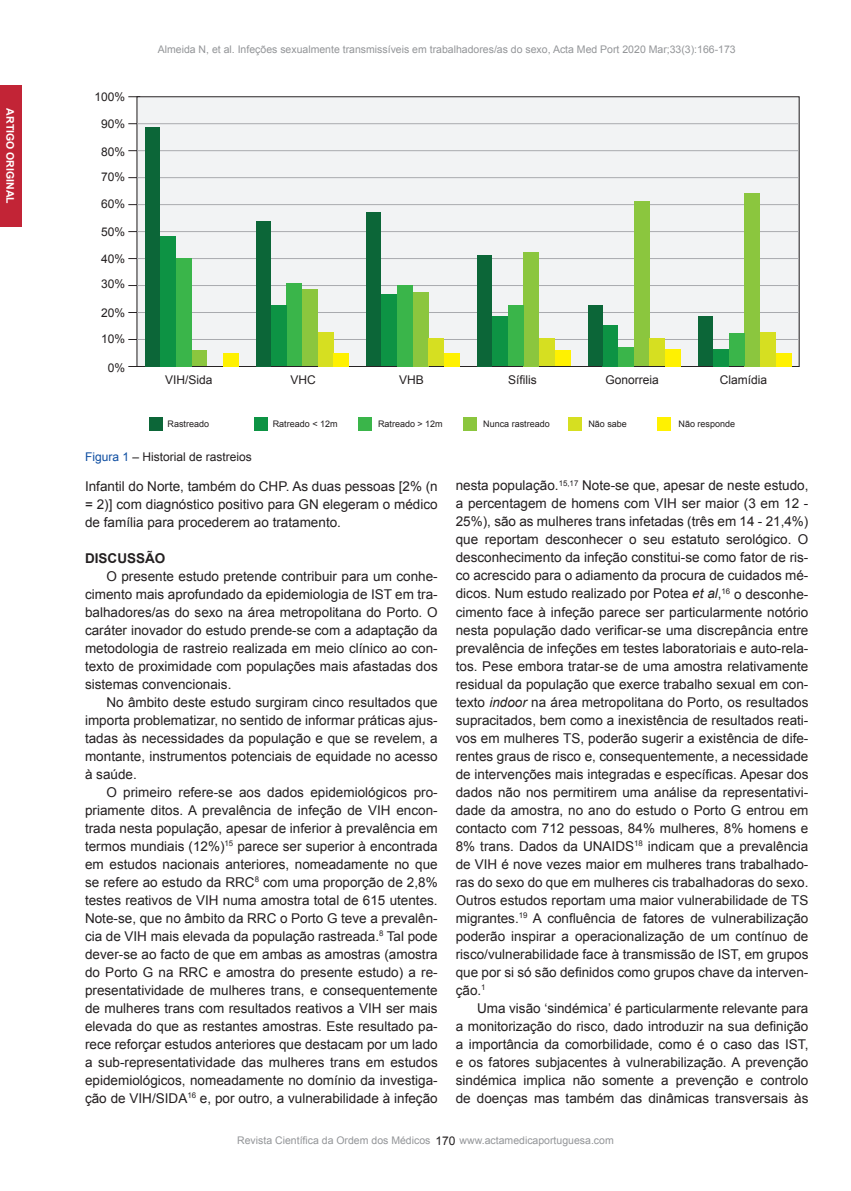
<style>
.page{position:relative;width:851px;height:1191px;background:#fff}
.page>*{position:absolute;margin:0;border:0;box-sizing:border-box;transform-origin:0 0}
.t1{font:13.5px/18px "Arial";color:#231f20;text-align:justify}
.t2{font:700 13.5px "Arial";color:#231f20}
.t3{font:12px "Arial";color:#231f20}
.t4{font:10.5px "Arial";color:#939598}
.t5{font:700 10.5px "Arial";color:#fff}
.t6{font:9px "Arial";color:#231f20}
.s1{color:#0d4da1}
.s2{font-style:italic}
</style>
<div class="page">
<div style="left:0;top:85px;width:22px;height:142px;background:#c22436"></div>
<div style="left:137px;top:97px;width:662px;height:269px;background:#f2f3f4"></div>
<hr style="left:137px;top:339px;width:661px;height:1px;background:#a8a9ad">
<hr style="left:137px;top:312px;width:661px;height:1px;background:#a8a9ad">
<hr style="left:137px;top:285px;width:661px;height:1px;background:#a8a9ad">
<hr style="left:137px;top:258px;width:661px;height:1px;background:#a8a9ad">
<hr style="left:137px;top:231px;width:661px;height:1px;background:#a8a9ad">
<hr style="left:137px;top:204px;width:661px;height:1px;background:#a8a9ad">
<hr style="left:137px;top:177px;width:661px;height:1px;background:#a8a9ad">
<hr style="left:137px;top:150px;width:661px;height:1px;background:#a8a9ad">
<hr style="left:137px;top:123px;width:661px;height:1px;background:#a8a9ad">
<div style="left:192px;top:350px;width:15px;height:16px;background:#8bc63e"></div>
<div style="left:223px;top:353px;width:16px;height:13px;background:#fff101"></div>
<div style="left:176px;top:258px;width:16px;height:108px;background:#3ab54a"></div>
<div style="left:160px;top:236px;width:16px;height:130px;background:#0d9344"></div>
<div style="left:145px;top:127px;width:15px;height:239px;background:#0c6638"></div>
<div style="left:302px;top:289px;width:16px;height:77px;background:#8bc63e"></div>
<div style="left:318px;top:332px;width:16px;height:34px;background:#d6df21"></div>
<div style="left:333px;top:353px;width:16px;height:13px;background:#fff101"></div>
<div style="left:286px;top:283px;width:16px;height:83px;background:#3ab54a"></div>
<div style="left:271px;top:305px;width:15px;height:61px;background:#0d9344"></div>
<div style="left:256px;top:221px;width:15px;height:145px;background:#0c6638"></div>
<div style="left:413px;top:292px;width:15px;height:74px;background:#8bc63e"></div>
<div style="left:428px;top:338px;width:16px;height:28px;background:#d6df21"></div>
<div style="left:444px;top:353px;width:16px;height:13px;background:#fff101"></div>
<div style="left:397px;top:285px;width:16px;height:81px;background:#3ab54a"></div>
<div style="left:381px;top:294px;width:16px;height:72px;background:#0d9344"></div>
<div style="left:367px;top:213px;width:14px;height:153px;background:#0c6638"></div>
<div style="left:523px;top:252px;width:16px;height:114px;background:#8bc63e"></div>
<div style="left:539px;top:338px;width:16px;height:28px;background:#d6df21"></div>
<div style="left:555px;top:350px;width:15px;height:16px;background:#fff101"></div>
<div style="left:508px;top:305px;width:15px;height:61px;background:#3ab54a"></div>
<div style="left:492px;top:316px;width:15px;height:50px;background:#0d9344"></div>
<div style="left:477px;top:255px;width:15px;height:111px;background:#0c6638"></div>
<div style="left:634px;top:202px;width:15px;height:164px;background:#8bc63e"></div>
<div style="left:649px;top:338px;width:16px;height:28px;background:#d6df21"></div>
<div style="left:665px;top:349px;width:16px;height:17px;background:#fff101"></div>
<div style="left:618px;top:347px;width:16px;height:19px;background:#3ab54a"></div>
<div style="left:602px;top:325px;width:16px;height:41px;background:#0d9344"></div>
<div style="left:588px;top:305px;width:14px;height:61px;background:#0c6638"></div>
<div style="left:744px;top:193px;width:16px;height:173px;background:#8bc63e"></div>
<div style="left:760px;top:332px;width:16px;height:34px;background:#d6df21"></div>
<div style="left:776px;top:353px;width:15px;height:13px;background:#fff101"></div>
<div style="left:729px;top:333px;width:15px;height:33px;background:#3ab54a"></div>
<div style="left:713px;top:349px;width:16px;height:17px;background:#0d9344"></div>
<div style="left:698px;top:316px;width:15px;height:50px;background:#0c6638"></div>
<div style="left:149px;top:417px;width:14px;height:13px;background:#0c6638"></div>
<div style="left:254px;top:417px;width:13px;height:13px;background:#0d9344"></div>
<div style="left:358px;top:417px;width:14px;height:13px;background:#3ab54a"></div>
<div style="left:463px;top:417px;width:14px;height:13px;background:#8bc63e"></div>
<div style="left:568px;top:417px;width:14px;height:13px;background:#d6df21"></div>
<div style="left:657px;top:417px;width:14px;height:13px;background:#fff101"></div>
<p class="t5" style="left:18px;top:108px;width:97px;rotate:90deg">ARTIGO ORIGINAL</p>
<p class="t3" style="left:94px;top:89px;width:32px">100%</p>
<p class="t3" style="left:101px;top:116px;width:26px">90%</p>
<p class="t3" style="left:101px;top:144px;width:26px">80%</p>
<p class="t3" style="left:101px;top:168px;width:26px">70%</p>
<p class="t3" style="left:101px;top:196px;width:26px">60%</p>
<p class="t3" style="left:101px;top:223px;width:26px">50%</p>
<p class="t3" style="left:101px;top:251px;width:26px">40%</p>
<p class="t3" style="left:101px;top:275px;width:26px">30%</p>
<p class="t3" style="left:101px;top:304px;width:26px">20%</p>
<p class="t3" style="left:101px;top:330px;width:26px">10%</p>
<p class="t3" style="left:108px;top:359px;width:19px">0%</p>
<p class="t4" style="left:158px;top:42px;width:579px">Almeida N, et al. Infeções sexualmente transmissíveis em trabalhadores/as do sexo, Acta Med Port 2020 Mar;33(3):166-173</p>
<p class="t3" style="left:165px;top:371px;width:49px">VIH/Sida</p>
<p class="t6" style="left:168px;top:417px;width:43px">Rastreado</p>
<p class="t3" style="left:290px;top:371px;width:27px">VHC</p>
<p class="t6" style="left:273px;top:417px;width:66px">Ratreado &lt; 12m</p>
<p class="t3" style="left:399px;top:371px;width:26px">VHB</p>
<p class="t3" style="left:508px;top:371px;width:30px">Sífilis</p>
<p class="t3" style="left:605px;top:371px;width:55px">Gonorreia</p>
<p class="t3" style="left:720px;top:371px;width:49px">Clamídia</p>
<p class="t6" style="left:378px;top:417px;width:66px">Ratreado &gt; 12m</p>
<p class="t6" style="left:483px;top:417px;width:68px">Nunca rastreado</p>
<p class="t6" style="left:588px;top:417px;width:40px">Não sabe</p>
<p class="t6" style="left:678px;top:417px;width:58px">Não responde</p>
<p class="t3" style="left:85px;top:448px;width:168px"><span class="s1">Figura 1</span> – Historial de rastreios</p>
<p class="t1" style="left:85px;top:477px;width:354px">Infantil do Norte, também do CHP. As duas pessoas [2% (n = 2)] com diagnóstico positivo para GN elegeram o médico de família para procederem ao tratamento.</p>
<p class="t2" style="left:85px;top:548px;width:82px">DISCUSSÃO</p>
<p class="t1" style="left:85px;top:567px;width:354px;text-indent:21px">O presente estudo pretende contribuir para um conhe&shy;cimento mais aprofundado da epidemiologia de IST em tra&shy;balhadores/as do sexo na área metropolitana do Porto. O caráter inovador do estudo prende-se com a adaptação da metodologia de rastreio realizada em meio clínico ao con&shy;texto de proximidade com populações mais afastadas dos sistemas convencionais.</p>
<p class="t1" style="left:85px;top:693px;width:354px;text-indent:21px">No âmbito deste estudo surgiram cinco resultados que importa problematizar, no sentido de informar práticas ajus&shy;tadas às necessidades da população e que se revelem, a montante, instrumentos potenciais de equidade no acesso à saúde.</p>
<p class="t1" style="left:85px;top:783px;width:354px;text-indent:21px">O primeiro refere-se aos dados epidemiológicos pro&shy;priamente ditos. A prevalência de infeção de VIH encon&shy;trada nesta população, apesar de inferior à prevalência em termos mundiais (12%)<sup>15</sup> parece ser superior à encontrada em estudos nacionais anteriores, nomeadamente no que se refere ao estudo da RRC<sup>8</sup> com uma proporção de 2,8% testes reativos de VIH numa amostra total de 615 utentes.<br>Note-se, que no âmbito da RRC o Porto G teve a prevalên&shy;cia de VIH mais elevada da população rastreada.<sup>8</sup> Tal pode dever-se ao facto de que em ambas as amostras (amostra do Porto G na RRC e amostra do presente estudo) a re&shy;presentatividade de mulheres trans, e consequentemente de mulheres trans com resultados reativos a VIH ser mais elevada do que as restantes amostras. Este resultado pa&shy;rece reforçar estudos anteriores que destacam por um lado a sub-representatividade das mulheres trans em estudos epidemiológicos, nomeadamente no domínio da investiga&shy;ção de VIH/SIDA<sup>16</sup> e, por outro, a vulnerabilidade à infeção</p>
<p class="t1" style="left:456px;top:476px;width:354px">nesta população.<sup>15,17</sup> Note-se que, apesar de neste estudo, a percentagem de homens com VIH ser maior (3 em 12 - 25%), são as mulheres trans infetadas (três em 14 - 21,4%) que reportam desconhecer o seu estatuto serológico. O desconhecimento da infeção constitui-se como fator de ris&shy;co acrescido para o adiamento da procura de cuidados mé&shy;dicos. Num estudo realizado por Potea <span class="s2">et al</span>,<sup>16</sup> o desconhe&shy;cimento face à infeção parece ser particularmente notório nesta população dado verificar-se uma discrepância entre prevalência de infeções em testes laboratoriais e auto-rela&shy;tos. Pese embora tratar-se de uma amostra relativamente residual da população que exerce trabalho sexual em con&shy;texto <span class="s2">indoor</span> na área metropolitana do Porto, os resultados supracitados, bem como a inexistência de resultados reati&shy;vos em mulheres TS, poderão sugerir a existência de dife&shy;rentes graus de risco e, consequentemente, a necessidade de intervenções mais integradas e específicas. Apesar dos dados não nos permitirem uma análise da representativi&shy;dade da amostra, no ano do estudo o Porto G entrou em contacto com 712 pessoas, 84% mulheres, 8% homens e 8% trans. Dados da UNAIDS<sup>18</sup> indicam que a prevalência de VIH é nove vezes maior em mulheres trans trabalhado&shy;ras do sexo do que em mulheres cis trabalhadoras do sexo.<br>Outros estudos reportam uma maior vulnerabilidade de TS migrantes.<sup>19</sup> A confluência de fatores de vulnerabilização poderão inspirar a operacionalização de um contínuo de risco/vulnerabilidade face à transmissão de IST, em grupos que por si só são definidos como grupos chave da interven&shy;ção.<sup>1</sup></p>
<p class="t1" style="left:456px;top:998px;width:354px;text-indent:21px">Uma visão ‘sindémica’ é particularmente relevante para a monitorização do risco, dado introduzir na sua definição a importância da comorbilidade, como é o caso das IST, e os fatores subjacentes à vulnerabilização. A prevenção sindémica implica não somente a prevenção e controlo de doenças mas também das dinâmicas transversais às</p>
<p class="t3" style="left:435px;top:1132px;width:22px">170</p>
<p class="t4" style="left:237px;top:1133px;width:195px">Revista Científica da Ordem dos Médicos</p>
<p class="t4" style="left:459px;top:1133px;width:156px">www.actamedicaportuguesa.com</p>
</div>
